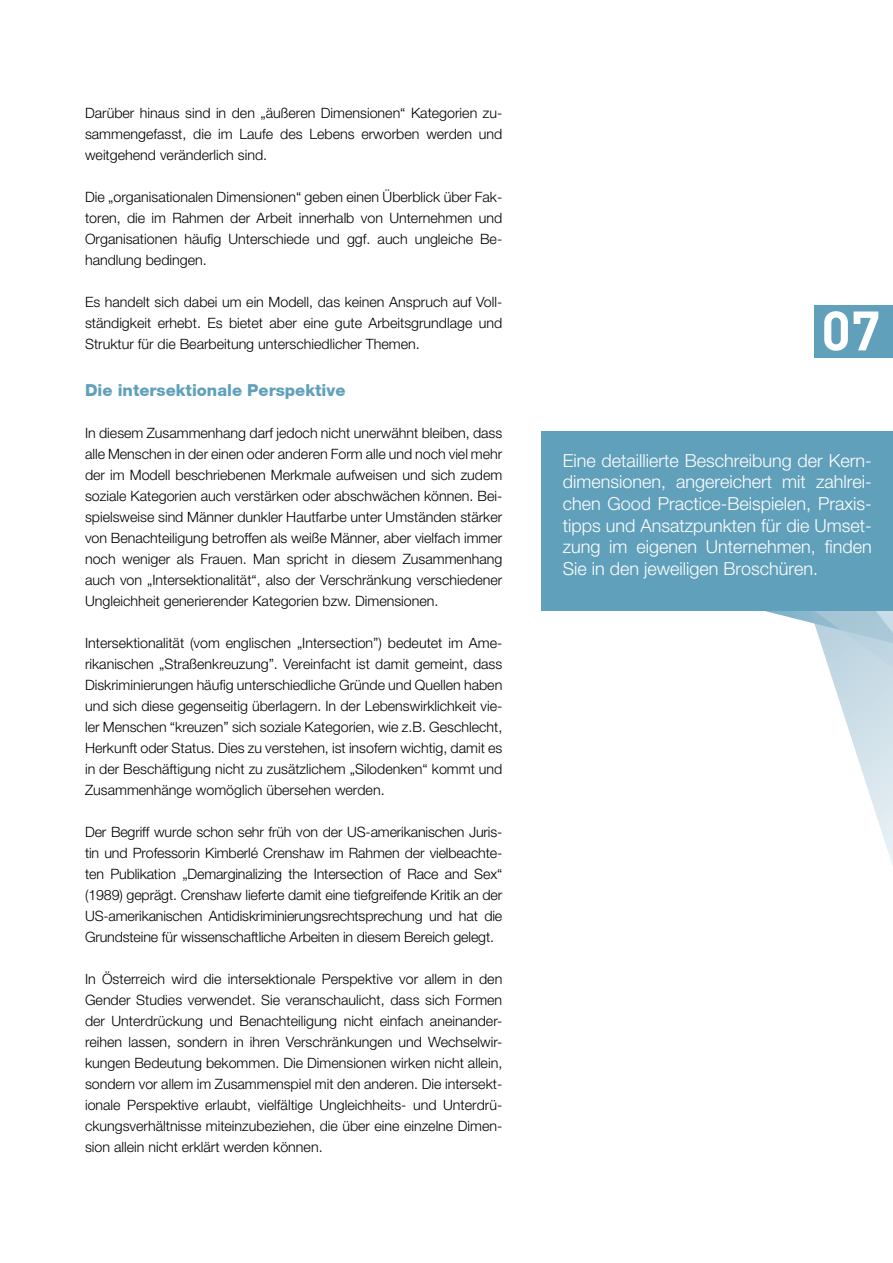
<style>
.page{position:relative;width:893px;height:1263px;background:#fff}
.page>*{position:absolute;margin:0;border:0;box-sizing:border-box;transform-origin:0 0}
.t1{font:700 54.6px "DIN";color:#fff}
.t2{font:300 18px/21.6px "Helvetica Neue";color:#fff;text-align:justify}
.t3{font:800 16.5px "Helvetica Neue";color:#60a0bb}
.t4{font:300 14.25px/21px "Helvetica Neue";color:#000;text-align:justify}
</style>
<div class="page">
<svg style="left:765px;top:611px;width:128px;height:255px"></svg>
<div style="left:814px;top:306px;width:79px;height:52px;background:#60a0bb"></div>
<div style="left:541px;top:431px;width:352px;height:180px;background:#60a0bb"></div>
<p class="t4" style="left:85px;top:102px;width:419px">Darüber hinaus sind in den „äußeren Dimensionen“ Kategorien zu&shy;sammengefasst, die im Laufe des Lebens erworben werden und weitgehend veränderlich sind.</p>
<p class="t4" style="left:85px;top:186px;width:419px">Die „organisationalen Dimensionen“ geben einen Überblick über Fak&shy;toren, die im Rahmen der Arbeit innerhalb von Unternehmen und Organisationen häufig Unterschiede und ggf. auch ungleiche Be&shy;handlung bedingen.</p>
<p class="t4" style="left:85px;top:291px;width:419px">Es handelt sich dabei um ein Modell, das keinen Anspruch auf Voll&shy;ständigkeit erhebt. Es bietet aber eine gute Arbeitsgrundlage und Struktur für die Bearbeitung unterschiedlicher Themen.</p>
<p class="t3" style="left:85px;top:380px;width:262px">Die intersektionale Perspektive</p>
<p class="t4" style="left:85px;top:422px;width:419px">In diesem Zusammenhang darf jedoch nicht unerwähnt bleiben, dass alle Menschen in der einen oder anderen Form alle und noch viel mehr der im Modell beschriebenen Merkmale aufweisen und sich zudem soziale Kategorien auch verstärken oder abschwächen können. Bei&shy;spielsweise sind Männer dunkler Hautfarbe unter Umständen stärker von Benachteiligung betroffen als weiße Männer, aber vielfach immer noch weniger als Frauen. Man spricht in diesem Zusammenhang auch von „Intersektionalität“, also der Verschränkung verschiedener Ungleichheit generierender Kategorien bzw. Dimensionen.</p>
<p class="t4" style="left:85px;top:632px;width:419px">Intersektionalität (vom englischen „Intersection”) bedeutet im Ame&shy;rikanischen „Straßenkreuzung”. Vereinfacht ist damit gemeint, dass Diskriminierungen häufig unterschiedliche Gründe und Quellen haben und sich diese gegenseitig überlagern. In der Lebenswirklichkeit vie&shy;ler Menschen “kreuzen” sich soziale Kategorien, wie z.B. Geschlecht, Herkunft oder Status. Dies zu verstehen, ist insofern wichtig, damit es in der Beschäftigung nicht zu zusätzlichem „Silodenken“ kommt und Zusammenhänge womöglich übersehen werden.</p>
<p class="t4" style="left:85px;top:821px;width:419px">Der Begriff wurde schon sehr früh von der US-amerikanischen Juris&shy;tin und Professorin Kimberlé Crenshaw im Rahmen der vielbeachte&shy;ten Publikation „Demarginalizing the Intersection of Race and Sex“ (1989) geprägt. Crenshaw lieferte damit eine tiefgreifende Kritik an der US-amerikanischen Antidiskriminierungsrechtsprechung und hat die Grundsteine für wissenschaftliche Arbeiten in diesem Bereich gelegt.</p>
<p class="t4" style="left:85px;top:968px;width:419px">In Österreich wird die intersektionale Perspektive vor allem in den Gender Studies verwendet. Sie veranschaulicht, dass sich Formen der Unterdrückung und Benachteiligung nicht einfach aneinander&shy;reihen lassen, sondern in ihren Verschränkungen und Wechselwir&shy;kungen Bedeutung bekommen. Die Dimensionen wirken nicht allein, sondern vor allem im Zusammenspiel mit den anderen. Die intersekt&shy;ionale Perspektive erlaubt, vielfältige Ungleichheits- und Unterdrü&shy;ckungsverhältnisse miteinzubeziehen, die über eine einzelne Dimen&shy;sion allein nicht erklärt werden können.</p>
<h1 class="t1" style="left:821px;top:295px;width:61px">07</h1>
<p class="t2" style="left:563px;top:449px;width:311px">Eine detaillierte Beschreibung der Kern&shy;dimensionen, angereichert mit zahlrei&shy;chen Good Practice-Beispielen, Praxis&shy;tipps und Ansatzpunkten für die Umset&shy;zung im eigenen Unternehmen, finden Sie in den jeweiligen Broschüren.</p>
</div>
